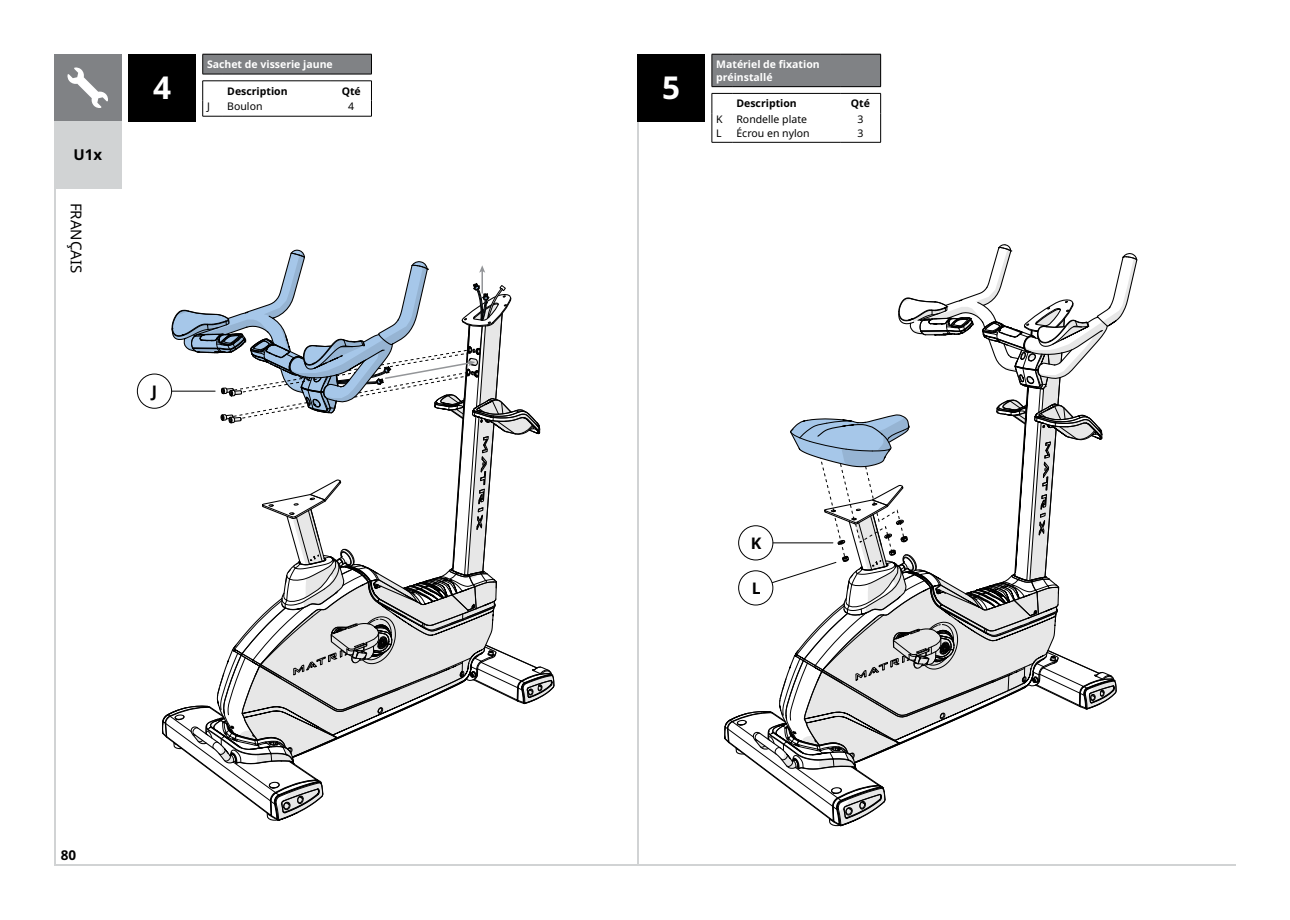
<style>
.page{position:relative;width:1290px;height:920px;background:#fff}
.page>*{position:absolute;margin:0;border:0;box-sizing:border-box;transform-origin:0 0}
.t1{font:700 31.5px "Noto Sans";color:#fff}
.t2{font:700 16.05px "Noto Sans";color:#000}
.t3{font:15px "Noto Sans";color:#000}
.t4{font:700 15px "Noto Sans";color:#000}
.t5{font:700 13.5px "Noto Sans";color:#000}
.t6{font:700 10.5px/12.6px "Noto Sans";color:#fff}
.t7{font:10.5px/13.5px "Noto Sans";color:#000}
.t8{font:700 10.5px "Noto Sans";color:#000}
</style>
<div class="page">
<hr style="left:54px;top:864px;width:1182px;height:2px;background:#d1d3d4">
<hr style="left:54px;top:54px;width:2px;height:812px;background:#d1d3d4">
<div style="left:54px;top:54px;width:68px;height:68px;background:#808285"></div>
<svg style="left:67px;top:67px;width:41px;height:41px"></svg>
<hr style="left:637px;top:54px;width:2px;height:812px;background:#d1d3d4">
<div style="left:128px;top:54px;width:68px;height:68px;background:#000"></div>
<div style="left:137px;top:374px;width:35px;height:35px;border:1px solid #000;border-radius:50%"></div>
<svg style="left:724px;top:244px;width:414px;height:583px"></svg>
<div style="left:739px;top:571px;width:34px;height:34px;background:#fff;border-radius:50%"></div>
<div style="left:738px;top:570px;width:35px;height:35px;border:1px solid #000;border-radius:50%"></div>
<div style="left:54px;top:122px;width:68px;height:67px;background:#d1d3d4"></div>
<div style="left:203px;top:54px;width:168px;height:20px;background:#808285"></div>
<hr style="left:223px;top:54px;width:108px;height:1px;background:#000">
<hr style="left:331px;top:54px;width:41px;height:1px;background:#000">
<svg style="left:371px;top:54px;width:1px;height:20px"></svg>
<svg style="left:202px;top:54px;width:21px;height:21px"></svg>
<hr style="left:223px;top:74px;width:108px;height:1px;background:#000">
<hr style="left:331px;top:74px;width:41px;height:1px;background:#000">
<svg style="left:161px;top:81px;width:394px;height:740px"></svg>
<hr style="left:223px;top:116px;width:108px;height:1px;background:#000">
<hr style="left:331px;top:116px;width:41px;height:1px;background:#000">
<div style="left:637px;top:54px;width:68px;height:68px;background:#000"></div>
<div style="left:712px;top:54px;width:169px;height:33px;background:#808285"></div>
<svg style="left:713px;top:54px;width:19px;height:1px"></svg>
<hr style="left:712px;top:54px;width:1px;height:32px;background:#000">
<hr style="left:732px;top:54px;width:108px;height:1px;background:#000">
<hr style="left:840px;top:54px;width:41px;height:1px;background:#000">
<hr style="left:880px;top:54px;width:1px;height:32px;background:#000">
<svg style="left:712px;top:86px;width:20px;height:1px"></svg>
<hr style="left:732px;top:86px;width:108px;height:1px;background:#000">
<hr style="left:840px;top:86px;width:41px;height:1px;background:#000">
<hr style="left:732px;top:93px;width:108px;height:1px;background:#000">
<hr style="left:840px;top:93px;width:41px;height:1px;background:#000">
<svg style="left:880px;top:94px;width:1px;height:48px"></svg>
<svg style="left:712px;top:93px;width:20px;height:50px"></svg>
<hr style="left:732px;top:142px;width:108px;height:1px;background:#000">
<hr style="left:840px;top:142px;width:41px;height:1px;background:#000">
<h3 class="t4" style="left:73px;top:144px;width:30px">U1x</h3>
<h3 class="t3" style="left:86px;top:203px;width:72px;rotate:90deg">FRANÇAIS</h3>
<h1 class="t1" style="left:153px;top:65px;width:20px">4</h1>
<p class="t6" style="left:207px;top:58px;width:127px">Sachet de visserie jaune</p>
<p class="t8" style="left:227px;top:84px;width:62px">Description</p>
<p class="t8" style="left:342px;top:84px;width:21px">Qté</p>
<p class="t7" style="left:207px;top:100px;width:4px">J</p>
<p class="t7" style="left:227px;top:100px;width:37px">Boulon</p>
<p class="t7" style="left:348px;top:100px;width:8px">4</p>
<h2 class="t2" style="left:152px;top:380px;width:7px">J</h2>
<p class="t5" style="left:61px;top:846px;width:17px">80</p>
<h1 class="t1" style="left:662px;top:65px;width:20px">5</h1>
<p class="t6" style="left:716px;top:58px;width:105px">Matériel de fixation préinstallé</p>
<p class="t8" style="left:736px;top:96px;width:62px">Description</p>
<p class="t8" style="left:851px;top:96px;width:21px">Qté</p>
<p class="t7" style="left:716px;top:112px;width:8px">K<br>L</p>
<p class="t7" style="left:736px;top:112px;width:75px">Rondelle plate<br>Écrou en nylon</p>
<p class="t7" style="left:857px;top:112px;width:8px">3<br>3</p>
<h2 class="t2" style="left:750px;top:531px;width:12px">K</h2>
<h2 class="t2" style="left:751px;top:576px;width:11px">L</h2>
</div>
